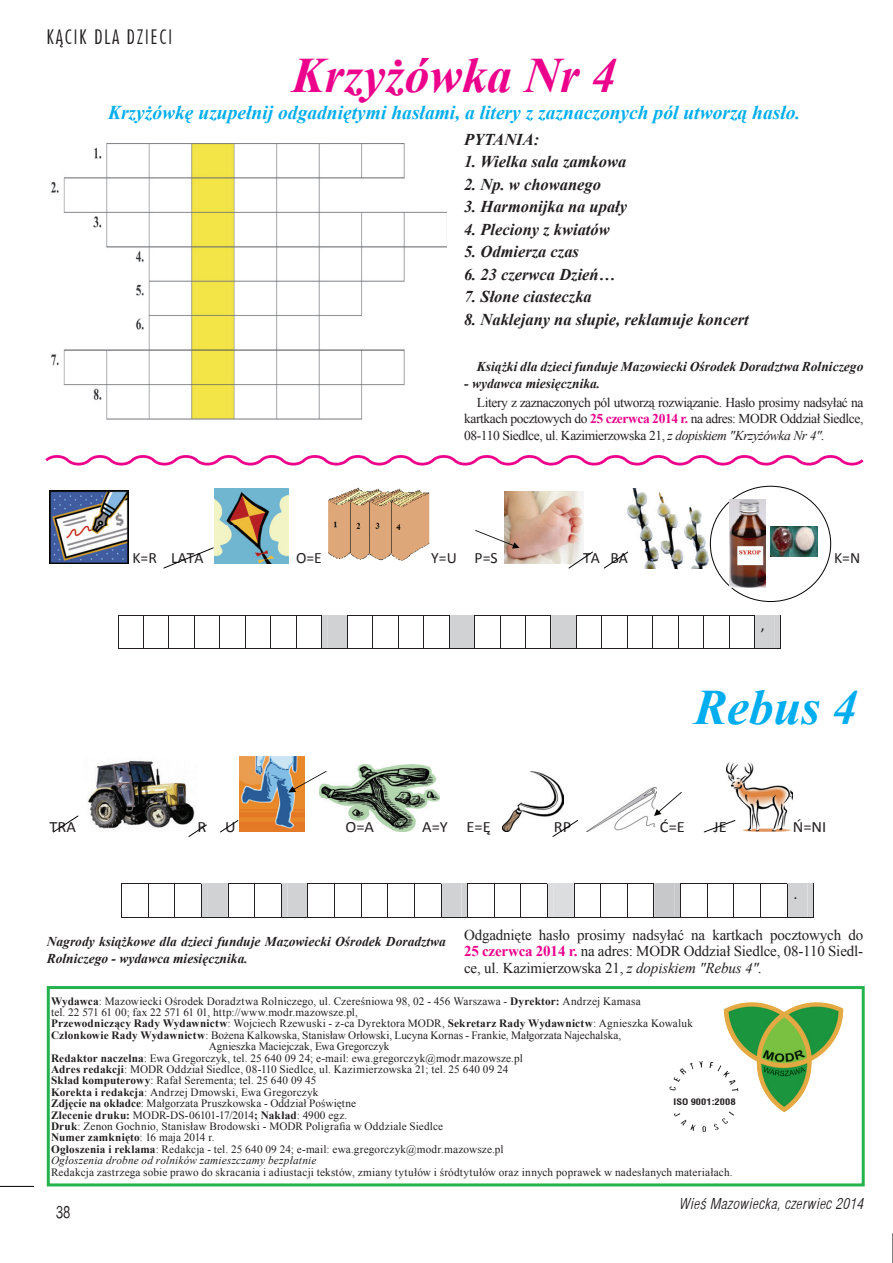
<style>
.page{position:relative;width:893px;height:1263px;background:#fff}
.page>*{position:absolute;margin:0;border:0;box-sizing:border-box;transform-origin:0 0}
.t1{font:italic 700 49.5px "Times New Roman";color:#ed028c}
.t2{font:italic 700 49.5px "Times New Roman";color:#00aeef}
.t3{font:italic 700 19.5px "Times New Roman";color:#00aeef}
.t4{font:19.5px "Fujiyama Lightpl";letter-spacing:.1em;color:#231f20}
.t5{font:italic 700 16.5px "Times New Roman";color:#231f20}
.t6{font:16.5px "Switz Cond Lightpl";color:#231f20}
.t7{font:15.75px "Calibri";color:#231f20;scale:1.04 1}
.t8{font:15.75px "Calibri";color:#231f20}
.t9{font:15px/16.5px "Times New Roman";letter-spacing:-.01em;color:#231f20;text-align:justify}
.t10{font:italic 15px "Switz Cond Lightpl";letter-spacing:.03em;color:#231f20}
.t11{font:13.5px/16.5px "Times New Roman";letter-spacing:-.03em;color:#231f20;text-align:justify}
.t12{font:italic 700 13.5px/16.5px "Times New Roman";color:#231f20}
.t13{font:11.25px "Times New Roman";letter-spacing:.01em;color:#231f20}
.t14{font:italic 11.25px "Times New Roman";letter-spacing:.015em;color:#231f20}
.t15{font:11.25px "Times New Roman";letter-spacing:-.01em;color:#231f20}
.t16{font:700 11.25px "Times New Roman";letter-spacing:.015em;color:#231f20}
.t17{font:700 9px "Switzerland Condpl";color:#231f20;scale:1.16 1}
.s1{font-weight:700;color:#ed028c}
.s2{font-style:italic}
.s3{font-weight:700}
.s4{font-weight:400}
</style>
<div class="page">
<hr style="left:0;top:1186px;width:34px;height:1px;background:#000">
<hr style="left:892px;top:1233px;width:1px;height:30px;background:#000">
<div style="left:47px;top:986px;width:818px;height:200px;border:3px solid #23b24b"></div>
<img style="left:669px;top:1061px;width:67px;height:30px">
<img style="left:779px;top:1002px;width:36px;height:10px">
<svg style="left:45px;top:455px;width:819px;height:11px"></svg>
<img style="left:51px;top:144px;width:395px;height:276px">
<img style="left:627px;top:488px;width:94px;height:80px">
<img style="left:49px;top:490px;width:80px;height:73px">
<img style="left:214px;top:489px;width:75px;height:74px">
<img style="left:328px;top:487px;width:102px;height:74px">
<img style="left:505px;top:491px;width:78px;height:72px">
<svg style="left:118px;top:615px;width:663px;height:34px"></svg>
<div style="left:710px;top:486px;width:121px;height:115px;background:#fff;border-radius:50%"></div>
<svg style="left:603px;top:551px;width:26px;height:18px"></svg>
<svg style="left:163px;top:547px;width:51px;height:22px"></svg>
<svg style="left:475px;top:530px;width:44px;height:18px"></svg>
<img style="left:770px;top:526px;width:47px;height:31px">
<img style="left:730px;top:500px;width:35px;height:88px">
<svg style="left:568px;top:551px;width:25px;height:18px"></svg>
<img style="left:320px;top:765px;width:120px;height:67px">
<img style="left:503px;top:771px;width:61px;height:61px">
<img style="left:88px;top:760px;width:107px;height:69px">
<img style="left:239px;top:756px;width:66px;height:76px">
<img style="left:586px;top:787px;width:70px;height:45px">
<img style="left:727px;top:762px;width:66px;height:70px">
<svg style="left:121px;top:883px;width:693px;height:35px"></svg>
<svg style="left:53px;top:815px;width:26px;height:18px"></svg>
<svg style="left:288px;top:771px;width:38px;height:21px"></svg>
<svg style="left:188px;top:824px;width:19px;height:13px"></svg>
<svg style="left:552px;top:819px;width:26px;height:18px"></svg>
<svg style="left:654px;top:792px;width:28px;height:24px"></svg>
<svg style="left:220px;top:820px;width:19px;height:13px"></svg>
<svg style="left:703px;top:819px;width:33px;height:14px"></svg>
<h2 class="t4" style="left:47px;top:25px;width:127px">KĄCIK DLA DZIECI</h2>
<h1 class="t1" style="left:292px;top:41px;width:326px">Krzyżówka Nr 4</h1>
<h2 class="t3" style="left:108px;top:99px;width:694px">Krzyżówkę uzupełnij odgadniętymi hasłami, a litery z zaznaczonych pól utworzą hasło.</h2>
<h3 class="t5" style="left:464px;top:128px;width:77px">PYTANIA:</h3>
<h3 class="t5" style="left:464px;top:150px;width:164px">1. Wielka sala zamkowa</h3>
<h3 class="t5" style="left:464px;top:173px;width:139px">2. Np. w chowanego</h3>
<h3 class="t5" style="left:464px;top:195px;width:165px">3. Harmonijka na upały</h3>
<h3 class="t5" style="left:464px;top:218px;width:147px">4. Pleciony z kwiatów</h3>
<h3 class="t5" style="left:464px;top:240px;width:117px">5. Odmierza czas</h3>
<h3 class="t5" style="left:464px;top:263px;width:153px">6. 23 czerwca Dzień…</h3>
<h3 class="t5" style="left:464px;top:285px;width:129px">7. Słone ciasteczka</h3>
<h3 class="t5" style="left:464px;top:308px;width:286px">8. Naklejany na słupie, reklamuje koncert</h3>
<p class="t12" style="left:477px;top:358px;width:388px">Książki dla dzieci funduje Mazowiecki Ośrodek Doradztwa Rolniczego</p>
<p class="t12" style="left:464px;top:375px;width:138px">- wydawca miesięcznika.</p>
<p class="t11" style="left:464px;top:394px;width:401px;text-indent:13px">Litery z zaznaczonych pól utworzą rozwiązanie. Hasło prosimy nadsyłać na kartkach pocztowych do <span class="s1">25 czerwca 2014 r.</span> na adres: MODR Oddział Siedlce, 08-110 Siedlce, ul. Kazimierzowska 21, <span class="s2">z dopiskiem "Krzyżówka Nr 4".</span></p>
<h3 class="t8" style="left:132px;top:548px;width:73px">K=R LATA</h3>
<h3 class="t8" style="left:296px;top:548px;width:27px">O=E</h3>
<h3 class="t8" style="left:431px;top:548px;width:68px">Y=U P=S</h3>
<h3 class="t8" style="left:583px;top:548px;width:47px">TA BA</h3>
<h3 class="t8" style="left:834px;top:548px;width:28px">K=N</h3>
<h3 class="t8" style="left:761px;top:615px;width:5px">,</h3>
<h1 class="t2" style="left:694px;top:673px;width:165px">Rebus 4</h1>
<h3 class="t7" style="left:793px;top:689px;width:5px">,</h3>
<h3 class="t7" style="left:50px;top:817px;width:27px">TRA</h3>
<h3 class="t7" style="left:198px;top:817px;width:38px">R U</h3>
<h3 class="t7" style="left:345px;top:817px;width:29px">O=A</h3>
<h3 class="t7" style="left:422px;top:817px;width:67px">A=Y E=Ę</h3>
<h3 class="t7" style="left:554px;top:817px;width:18px">RP</h3>
<h3 class="t7" style="left:660px;top:817px;width:26px">Ć=E</h3>
<h3 class="t7" style="left:714px;top:817px;width:14px">JE</h3>
<h3 class="t7" style="left:793px;top:817px;width:34px">Ń=NI</h3>
<p class="t12" style="left:47px;top:933px;width:401px">Nagrody książkowe dla dzieci funduje Mazowiecki Ośrodek Doradztwa<br>Rolniczego - wydawca miesięcznika.</p>
<h3 class="t7" style="left:793px;top:884px;width:5px">.</h3>
<h3 class="t9" style="left:464px;top:926px;width:401px">Odgadnięte hasło prosimy nadsyłać na kartkach pocztowych do <span class="s1">25 czerwca 2014 r.</span> na adres: MODR Oddział Siedlce, 08-110 Siedl&shy;ce, ul. Kazimierzowska 21, <span class="s2">z dopiskiem "Rebus 4".</span></h3>
<p class="t13" style="left:51px;top:993px;width:591px"><span class="s3">Wydawca</span>: Mazowiecki Ośrodek Doradztwa Rolniczego, ul. Czereśniowa 98, 02 - 456 Warszawa - <span class="s3">Dyrektor:</span> Andrzej Kamasa</p>
<p class="t13" style="left:51px;top:1005px;width:308px">tel. 22 571 61 00; fax 22 571 61 01, http://www.modr.mazowsze.pl,</p>
<p class="t13" style="left:51px;top:1016px;width:643px"><span class="s3">Przewodniczący Rady Wydawnictw</span>: Wojciech Rzewuski - z-ca Dyrektora MODR, <span class="s3">Sekretarz Rady Wydawnictw</span>: Agnieszka Kowaluk</p>
<p class="t13" style="left:51px;top:1027px;width:572px"><span class="s3">Członkowie Rady Wydawnictw</span>: Bożena Kalkowska, Stanisław Orłowski, Lucyna Kornas - Frankie, Małgorzata Najechalska,</p>
<p class="t15" style="left:209px;top:1039px;width:182px">Agnieszka Maciejczak, Ewa Gregorczyk</p>
<p class="t13" style="left:51px;top:1050px;width:473px"><span class="s3">Redaktor naczelna</span>: Ewa Gregorczyk, tel. 25 640 09 24; e-mail: ewa.gregorczyk@modr.mazowsze.pl</p>
<p class="t13" style="left:51px;top:1062px;width:459px"><span class="s3">Adres redakcji</span>: MODR Oddział Siedlce, 08-110 Siedlce, ul. Kazimierzowska 21; tel. 25 640 09 24</p>
<p class="t13" style="left:51px;top:1073px;width:267px"><span class="s3">Skład komputerowy</span>: Rafał Serementa; tel. 25 640 09 45</p>
<p class="t13" style="left:51px;top:1084px;width:269px"><span class="s3">Korekta i redakcja</span>: Andrzej Dmowski, Ewa Gregorczyk</p>
<p class="t13" style="left:51px;top:1096px;width:306px"><span class="s3">Zdjęcie na okładce</span>: Małgorzata Pruszkowska - Oddział Poświętne</p>
<p class="t13" style="left:51px;top:1107px;width:298px"><span class="s3">Zlecenie druku:</span> MODR-DS-06101-17/2014<span class="s3">; Nakład</span>: 4900 egz.</p>
<p class="t13" style="left:51px;top:1118px;width:394px"><span class="s3">Druk</span>: Zenon Gochnio, Stanisław Brodowski - MODR Poligrafia w Oddziale Siedlce</p>
<p class="t16" style="left:51px;top:1130px;width:165px">Numer zamknięto<span class="s4">: 16 maja 2014 r.</span></p>
<p class="t13" style="left:51px;top:1141px;width:454px"><span class="s3">Ogłoszenia i reklama</span>: Redakcja - tel. 25 640 09 24; e-mail: ewa.gregorczyk@modr.mazowsze.pl</p>
<p class="t14" style="left:51px;top:1153px;width:267px">Ogłoszenia drobne od rolników zamieszczamy bezpłatnie</p>
<p class="t13" style="left:51px;top:1164px;width:683px">Redakcja zastrzega sobie prawo do skracania i adiustacji tekstów, zmiany tytułów i śródtytułów oraz innych poprawek w nadesłanych materiałach.</p>
<p class="t17" style="left:673px;top:1096px;width:55px">ISO 9001:2008</p>
<h3 class="t6" style="left:56px;top:1202px;width:16px">38</h3>
<h3 class="t10" style="left:679px;top:1195px;width:186px">Wieś Mazowiecka, czerwiec 2014</h3>
</div>
